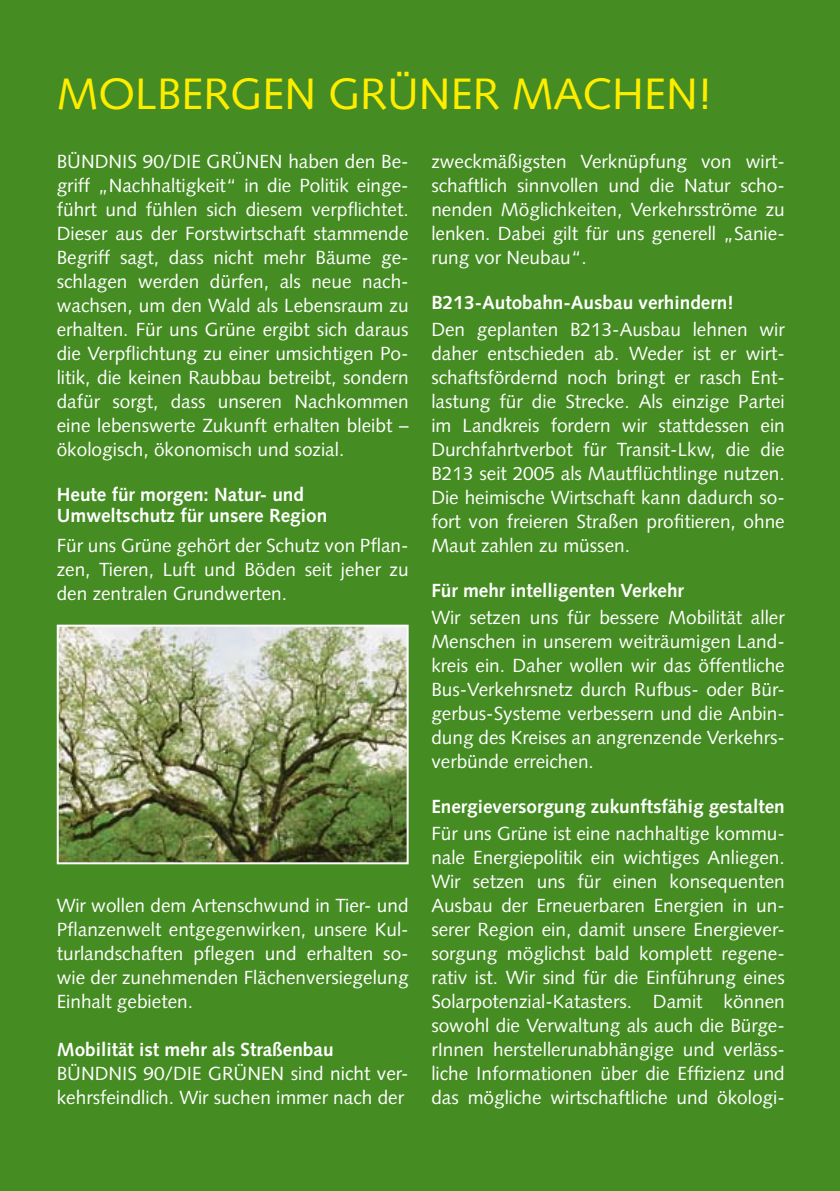
<style>
.page{position:relative;width:840px;height:1191px;background:#fff}
.page>*{position:absolute;margin:0;border:0;box-sizing:border-box;transform-origin:0 0}
.t1{font:44px "Syntax";color:#ffed00}
.t2{font:19px/24px "Syntax";color:#fff;text-align:justify}
.t3{font:700 19px/21px "Syntax";color:#fff}
</style>
<div class="page">
<div style="left:0;top:0;width:839px;height:1191px;background:#458c22"></div>
<img style="left:60px;top:627px;width:345px;height:234px">
<div style="left:57px;top:624px;width:351px;height:240px;border:2px solid #fff"></div>
<h1 class="t1" style="left:57px;top:67px;width:486px">MOLBERGEN GRÜNER machen</h1>
<h1 class="t1" style="left:697px;top:67px;width:16px">!</h1>
<p class="t2" style="left:57px;top:149px;width:353px">BÜNDNIS 90/DIE GRÜNEN haben den Be&shy;griff „Nachhaltigkeit“ in die Politik einge&shy;führt und fühlen sich diesem verpflichtet.<br>Dieser aus der Forstwirtschaft stammende Begriff sagt, dass nicht mehr Bäume ge&shy;schlagen werden dürfen, als neue nach&shy;wachsen, um den Wald als Lebensraum zu erhalten. Für uns Grüne ergibt sich daraus die Verpflichtung zu einer umsichtigen Po&shy;litik, die keinen Raubbau betreibt, sondern dafür sorgt, dass unseren Nachkommen eine lebenswerte Zukunft erhalten bleibt – ökologisch, ökonomisch und sozial.</p>
<p class="t3" style="left:57px;top:484px;width:272px">Heute für morgen: Natur- und<br>Umweltschutz für unsere Region</p>
<p class="t2" style="left:57px;top:533px;width:353px">Für uns Grüne gehört der Schutz von Pflan&shy;zen, Tieren, Luft und Böden seit jeher zu den zentralen Grundwerten.</p>
<p class="t2" style="left:57px;top:893px;width:353px">Wir wollen dem Artenschwund in Tier- und Pflanzenwelt entgegenwirken, unsere Kul&shy;turlandschaften pflegen und erhalten so&shy;wie der zunehmenden Flächenversiegelung Einhalt gebieten.</p>
<p class="t3" style="left:57px;top:1039px;width:278px">Mobilität ist mehr als Straßenbau</p>
<p class="t2" style="left:57px;top:1061px;width:353px">BÜNDNIS 90/DIE GRÜNEN sind nicht ver&shy;kehrsfeindlich. Wir suchen immer nach der</p>
<p class="t2" style="left:431px;top:149px;width:355px">zweckmäßigsten Verknüpfung von wirt&shy;schaftlich sinnvollen und die Natur scho&shy;nenden Möglichkeiten, Verkehrsströme zu lenken. Dabei gilt für uns generell „Sanie&shy;rung vor Neubau“.</p>
<p class="t3" style="left:431px;top:292px;width:303px">B213-Autobahn-Ausbau verhindern!</p>
<p class="t2" style="left:431px;top:317px;width:355px">Den geplanten B213-Ausbau lehnen wir daher entschieden ab. Weder ist er wirt&shy;schaftsfördernd noch bringt er rasch Ent&shy;lastung für die Strecke. Als einzige Partei im Landkreis fordern wir stattdessen ein Durchfahrtverbot für Transit-Lkw, die die B213 seit 2005 als Mautflüchtlinge nutzen.<br>Die heimische Wirtschaft kann dadurch so&shy;fort von freieren Straßen profitieren, ohne Maut zahlen zu müssen.</p>
<p class="t3" style="left:431px;top:580px;width:254px">Für mehr intelligenten Verkehr</p>
<p class="t2" style="left:431px;top:605px;width:355px">Wir setzen uns für bessere Mobilität aller Menschen in unserem weiträumigen Land&shy;kreis ein. Daher wollen wir das öffentliche Bus-Verkehrsnetz durch Rufbus- oder Bür&shy;gerbus-Systeme verbessern und die Anbin&shy;dung des Kreises an angrenzende Verkehrs&shy;verbünde erreichen.</p>
<p class="t3" style="left:431px;top:796px;width:355px">Energieversorgung zukunftsfähig gestalten</p>
<p class="t2" style="left:431px;top:821px;width:355px">Für uns Grüne ist eine nachhaltige kommu&shy;nale Energiepolitik ein wichtiges Anliegen.<br>Wir setzen uns für einen konsequenten Ausbau der Erneuerbaren Energien in un&shy;serer Region ein, damit unsere Energiever&shy;sorgung möglichst bald komplett regene&shy;rativ ist. Wir sind für die Einführung eines Solarpotenzial-Katasters. Damit können sowohl die Verwaltung als auch die Bürge&shy;rInnen herstellerunabhängige und verläss&shy;liche Informationen über die Effizienz und das mögliche wirtschaftliche und ökologi-</p>
</div>
